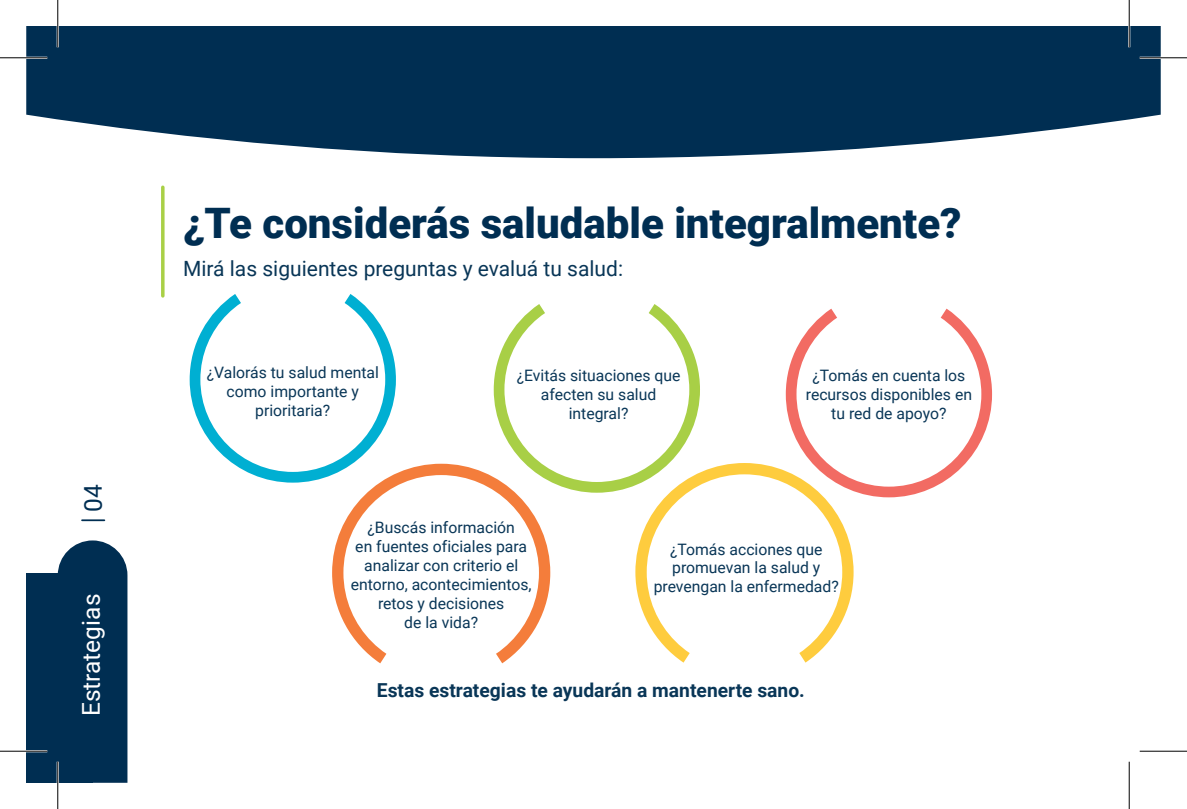
<style>
.page{position:relative;width:1187px;height:809px;background:#fff}
.page>*{position:absolute;margin:0;border:0;box-sizing:border-box;transform-origin:0 0}
.t1{font:900 42px "Roboto";color:#002e52}
.t2{font:24.5px "Roboto";color:#fff}
.t3{font:24.5px "Roboto";color:#002e52}
.t4{font:21px "Roboto";color:#093657}
.t5{font:700 19.25px "Roboto";color:#093657}
.t6{font:15.75px/18.9px "Roboto";color:#093657;text-align:center}
</style>
<div class="page">
<svg style="left:26px;top:26px;width:1134px;height:132px;fill:#002e52"></svg>
<div style="left:26px;top:573px;width:67px;height:209px;background:#002e52"></div>
<div style="left:58px;top:540px;width:69px;height:242px;background:#002e52"></div>
<hr style="left:82px;top:519px;width:22px;height:2px;background:#002e52">
<hr style="left:161px;top:187px;width:3px;height:109px;background:#a9d046">
<svg style="left:785px;top:308px;width:207px;height:189px"></svg>
<div style="left:796px;top:302px;width:185px;height:184px;background:#fff;border-radius:50%"></div>
<svg style="left:190px;top:294px;width:206px;height:188px"></svg>
<div style="left:200px;top:287px;width:185px;height:185px;background:#fff;border-radius:50%"></div>
<svg style="left:494px;top:304px;width:206px;height:188px"></svg>
<div style="left:504px;top:297px;width:185px;height:185px;background:#fff;border-radius:50%"></div>
<svg style="left:332px;top:463px;width:218px;height:200px"></svg>
<div style="left:343px;top:475px;width:196px;height:195px;background:#fff;border-radius:50%"></div>
<svg style="left:635px;top:463px;width:218px;height:199px"></svg>
<div style="left:646px;top:474px;width:196px;height:196px;background:#fff;border-radius:50%"></div>
<hr style="left:0;top:57px;width:47px;height:2px;background:#fff">
<hr style="left:1139px;top:57px;width:47px;height:2px;background:#fff">
<hr style="left:0;top:750px;width:47px;height:2px;background:#fff">
<hr style="left:57px;top:0;width:2px;height:47px;background:#fff">
<hr style="left:57px;top:761px;width:2px;height:47px;background:#fff">
<hr style="left:1128px;top:0;width:2px;height:47px;background:#fff">
<hr style="left:0;top:57px;width:47px;height:1px;background:#000">
<hr style="left:1139px;top:57px;width:47px;height:1px;background:#000">
<hr style="left:0;top:750px;width:47px;height:1px;background:#000">
<hr style="left:1139px;top:750px;width:47px;height:1px;background:#000">
<hr style="left:57px;top:0;width:1px;height:47px;background:#000">
<hr style="left:57px;top:761px;width:1px;height:47px;background:#000">
<hr style="left:1128px;top:0;width:1px;height:47px;background:#000">
<hr style="left:1128px;top:761px;width:1px;height:47px;background:#000">
<h2 class="t3" style="left:76px;top:512px;width:29px;rotate:-90deg">04</h2>
<h2 class="t2" style="left:74px;top:716px;width:124px;rotate:-90deg">Estrategias</h2>
<h1 class="t1" style="left:183px;top:194px;width:780px">¿Te considerás saludable integralmente?</h1>
<h3 class="t4" style="left:183px;top:254px;width:441px">Mirá las siguientes preguntas y evaluá tu salud:</h3>
<p class="t6" style="left:207px;top:362px;width:174px">¿Valorás tu salud mental como importante y prioritaria?</p>
<p class="t6" style="left:516px;top:365px;width:165px">¿Evitás situaciones que afecten su salud integral?</p>
<p class="t6" style="left:806px;top:365px;width:168px">¿Tomás en cuenta los recursos disponibles en tu red de apoyo?</p>
<p class="t6" style="left:351px;top:517px;width:182px">¿Buscás información<br>en fuentes oficiales para analizar con criterio el entorno, acontecimientos, retos y decisiones<br>de la vida?</p>
<p class="t6" style="left:653px;top:539px;width:187px">¿Tomás acciones que promuevan la salud y prevengan la enfermedad?</p>
<p class="t5" style="left:377px;top:676px;width:429px">Estas estrategias te ayudarán a mantenerte sano.</p>
</div>
